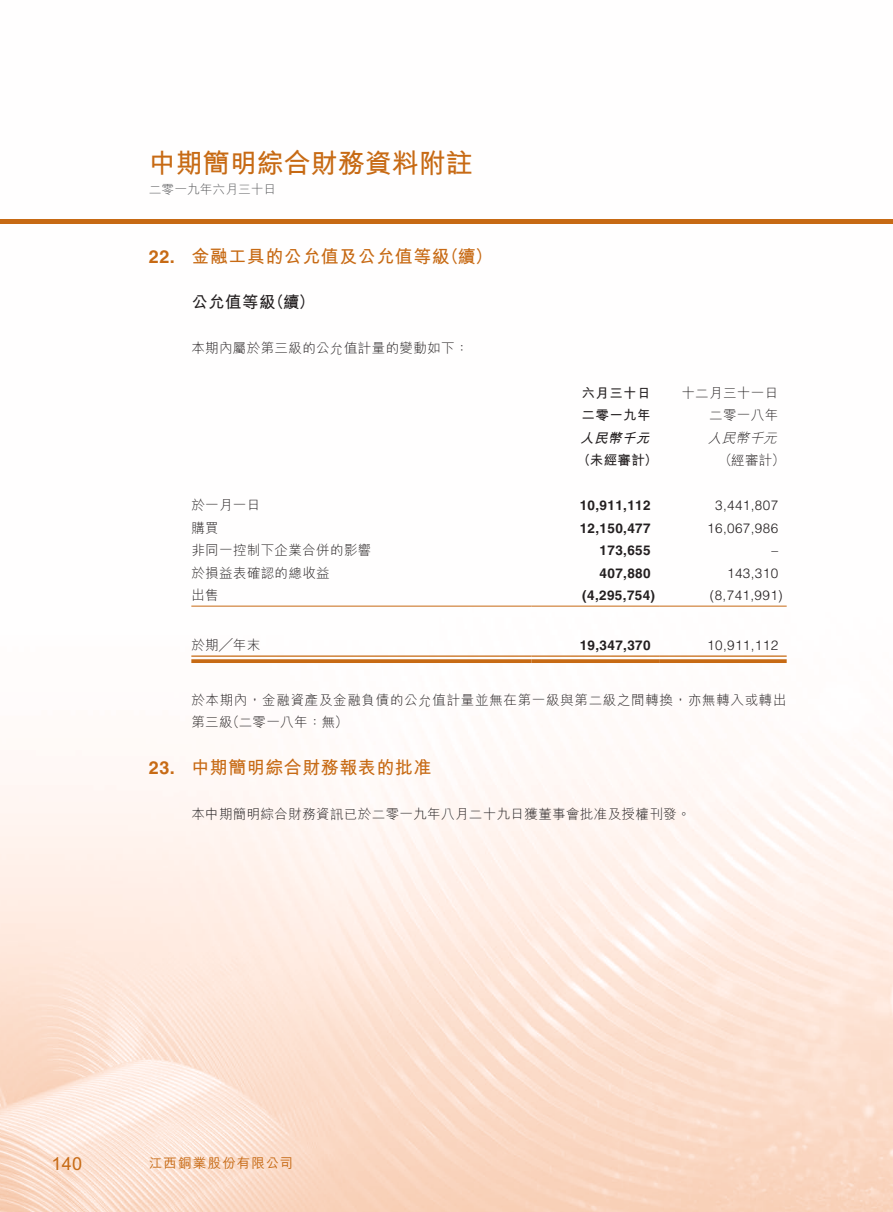
<style>
.page{position:relative;width:893px;height:1212px;background:#fff}
.page>*{position:absolute;margin:0;border:0;box-sizing:border-box;transform-origin:0 0}
.t1{font:700 27px "M Hei HK";color:#c76a14}
.t2{font:700 18px "M Hei HK";letter-spacing:.03em;color:#c76a14}
.t3{font:500 18px "M Hei HK";color:#c76a14}
.t4{font:700 16.5px "M Hei HK";letter-spacing:.03em;color:#231f20}
.t5{font:300 13.5px "M Hei HK";letter-spacing:.03em;color:#231f20}
.t6{font:700 13.5px "Helvetica LT Std";letter-spacing:.03em;color:#231f20}
.t7{font:300 13.5px/22.5px "M Hei HK";letter-spacing:.05em;color:#231f20}
.t8{font:300 13.5px "Helvetica LT Std";letter-spacing:.03em;color:#231f20}
.t9{font:700 13.5px "M Hei HK";letter-spacing:.03em;color:#231f20}
.t10{font:500 13.5px "M Hei HK";letter-spacing:.075em;color:#c76a14}
.t11{font:italic 700 13.5px "M Hei HK";color:#231f20}
.t12{font:italic 300 13.5px "M Hei HK";color:#231f20}
.t13{font:300 12.75px "M Hei HK";color:#57585a}
.s1{font-family:"Helvetica LT Std"}
</style>
<div class="page">
<img style="left:0;top:223px;width:893px;height:989px">
<hr style="left:0;top:219px;width:893px;height:4px;background:#c76a14">
<hr style="left:191px;top:606px;width:340px;height:1px;background:#c76a14">
<hr style="left:531px;top:606px;width:128px;height:1px;background:#c76a14">
<hr style="left:659px;top:606px;width:128px;height:1px;background:#c76a14">
<hr style="left:191px;top:655px;width:340px;height:2px;background:#c76a14">
<svg style="left:191px;top:659px;width:340px;height:4px"></svg>
<hr style="left:531px;top:655px;width:128px;height:2px;background:#c76a14">
<svg style="left:531px;top:659px;width:128px;height:4px"></svg>
<hr style="left:659px;top:655px;width:128px;height:2px;background:#c76a14">
<svg style="left:659px;top:659px;width:128px;height:4px"></svg>
<h1 class="t1" style="left:149px;top:143px;width:325px">中期簡明綜合財務資料附註</h1>
<p class="t13" style="left:149px;top:183px;width:129px">二零一九年六月三十日</p>
<h2 class="t2" style="left:149px;top:243px;width:345px"><span class="s1">22.</span> 金融工具的公允值及公允值等級（續）</h2>
<p class="t4" style="left:191px;top:290px;width:125px">公允值等級（續）</p>
<p class="t5" style="left:191px;top:341px;width:279px">本期內屬於第三級的公允值計量的變動如下：</p>
<p class="t9" style="left:582px;top:383px;width:71px">六月三十日</p>
<p class="t5" style="left:681px;top:386px;width:98px">十二月三十一日</p>
<p class="t9" style="left:582px;top:405px;width:71px">二零一九年</p>
<p class="t5" style="left:709px;top:408px;width:71px">二零一八年</p>
<p class="t11" style="left:580px;top:428px;width:75px">人民幣千元</p>
<p class="t12" style="left:708px;top:431px;width:74px">人民幣千元</p>
<p class="t9" style="left:577px;top:450px;width:82px">（未經審計）</p>
<p class="t5" style="left:719px;top:453px;width:68px">（經審計）</p>
<p class="t5" style="left:191px;top:498px;width:71px">於一月一日</p>
<p class="t6" style="left:580px;top:497px;width:72px">10,911,112</p>
<p class="t8" style="left:715px;top:497px;width:65px">3,441,807</p>
<p class="t5" style="left:191px;top:521px;width:29px">購買</p>
<p class="t6" style="left:580px;top:520px;width:72px">12,150,477</p>
<p class="t8" style="left:707px;top:519px;width:72px">16,067,986</p>
<p class="t5" style="left:191px;top:543px;width:182px">非同一控制下企業合併的影響</p>
<p class="t6" style="left:600px;top:542px;width:53px">173,655</p>
<p class="t8" style="left:771px;top:542px;width:8px">–</p>
<p class="t5" style="left:191px;top:566px;width:140px">於損益表確認的總收益</p>
<p class="t6" style="left:600px;top:565px;width:53px">407,880</p>
<p class="t8" style="left:727px;top:564px;width:53px">143,310</p>
<p class="t5" style="left:191px;top:588px;width:29px">出售</p>
<p class="t6" style="left:582px;top:587px;width:74px">(4,295,754)</p>
<p class="t8" style="left:710px;top:587px;width:74px">(8,741,991)</p>
<p class="t5" style="left:191px;top:638px;width:71px">於期╱年末</p>
<p class="t6" style="left:580px;top:637px;width:72px">19,347,370</p>
<p class="t8" style="left:707px;top:636px;width:72px">10,911,112</p>
<p class="t7" style="left:191px;top:688px;width:597px">於本期內，金融資產及金融負債的公允值計量並無在第一級與第二級之間轉換，亦無轉入或轉出第三級（二零一八年：無）</p>
<h2 class="t2" style="left:149px;top:754px;width:284px"><span class="s1">23.</span> 中期簡明綜合財務報表的批准</h2>
<p class="t5" style="left:191px;top:807px;width:501px">本中期簡明綜合財務資訊已於二零一九年八月二十九日獲董事會批准及授權刊發。</p>
<h2 class="t3" style="left:52px;top:1150px;width:32px">140</h2>
<p class="t10" style="left:149px;top:1153px;width:146px">江西銅業股份有限公司</p>
</div>
